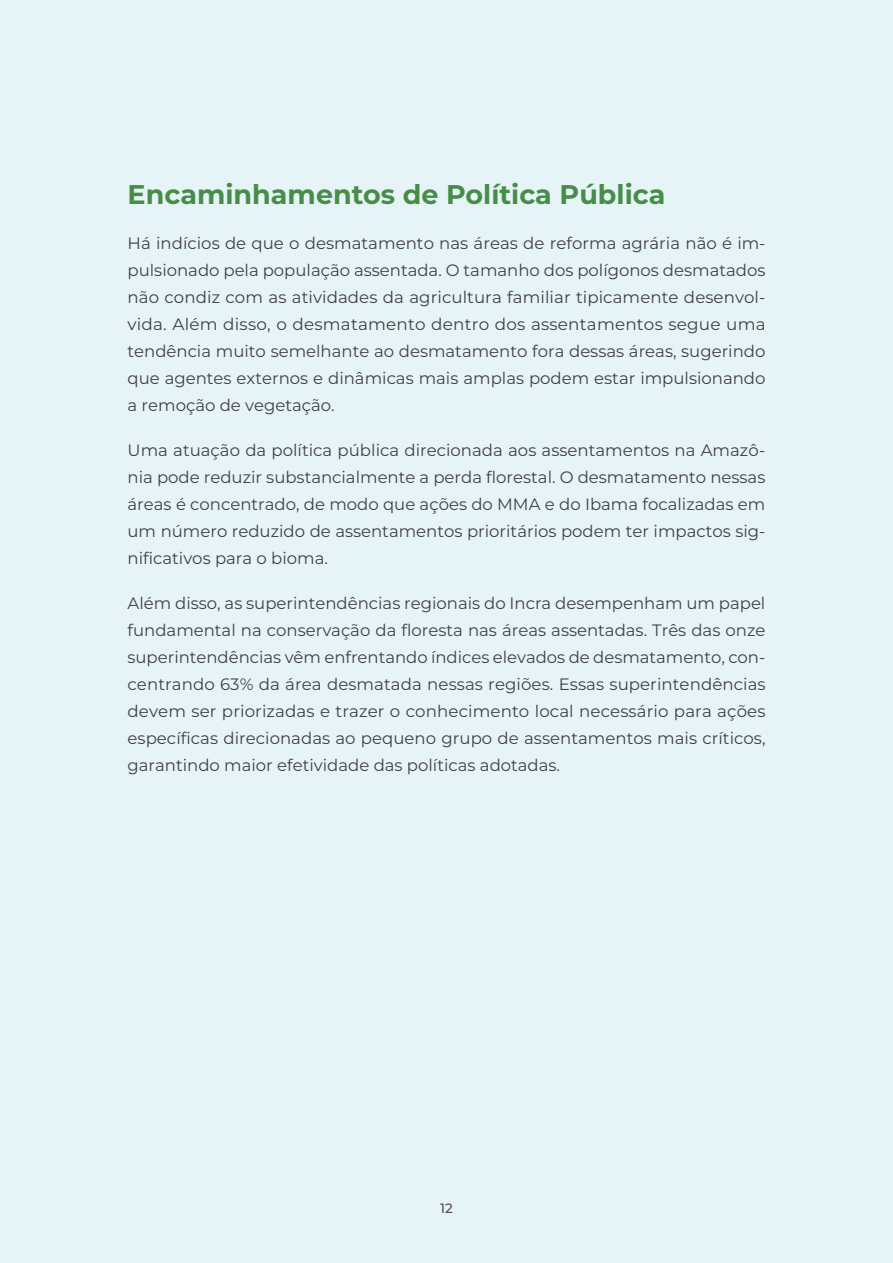
<style>
.page{position:relative;width:893px;height:1263px;background:#e6f4f8}
.page>*{position:absolute;margin:0;border:0;box-sizing:border-box;transform-origin:0 0}
.t1{font:700 27px "Montserrat";color:#468d47}
.t2{font:16.5px/27px "Montserrat";color:#414042;text-align:justify}
.t3{font:500 13.5px "Montserrat";color:#545051}
</style>
<div class="page">
<h1 class="t1" style="left:128px;top:175px;width:539px">Encaminhamentos de Política Pública</h1>
<p class="t2" style="left:128px;top:229px;width:640px">Há indícios de que o desmatamento nas áreas de reforma agrária não é im&shy;pulsionado pela população assentada. O tamanho dos polígonos desmatados não condiz com as atividades da agricultura familiar tipicamente desenvol&shy;vida. Além disso, o desmatamento dentro dos assentamentos segue uma tendência muito semelhante ao desmatamento fora dessas áreas, sugerindo que agentes externos e dinâmicas mais amplas podem estar impulsionando a remoção de vegetação.</p>
<p class="t2" style="left:128px;top:436px;width:639px">Uma atuação da política pública direcionada aos assentamentos na Amazô&shy;nia pode reduzir substancialmente a perda florestal. O desmatamento nessas áreas é concentrado, de modo que ações do MMA e do Ibama focalizadas em um número reduzido de assentamentos prioritários podem ter impactos sig&shy;nificativos para o bioma.</p>
<p class="t2" style="left:128px;top:589px;width:639px">Além disso, as superintendências regionais do Incra desempenham um papel fundamental na conservação da floresta nas áreas assentadas. Três das onze superintendências vêm enfrentando índices elevados de desmatamento, con&shy;centrando 63% da área desmatada nessas regiões. Essas superintendências devem ser priorizadas e trazer o conhecimento local necessário para ações específicas direcionadas ao pequeno grupo de assentamentos mais críticos, garantindo maior efetividade das políticas adotadas.</p>
<p class="t3" style="left:440px;top:1199px;width:14px">12</p>
</div>
